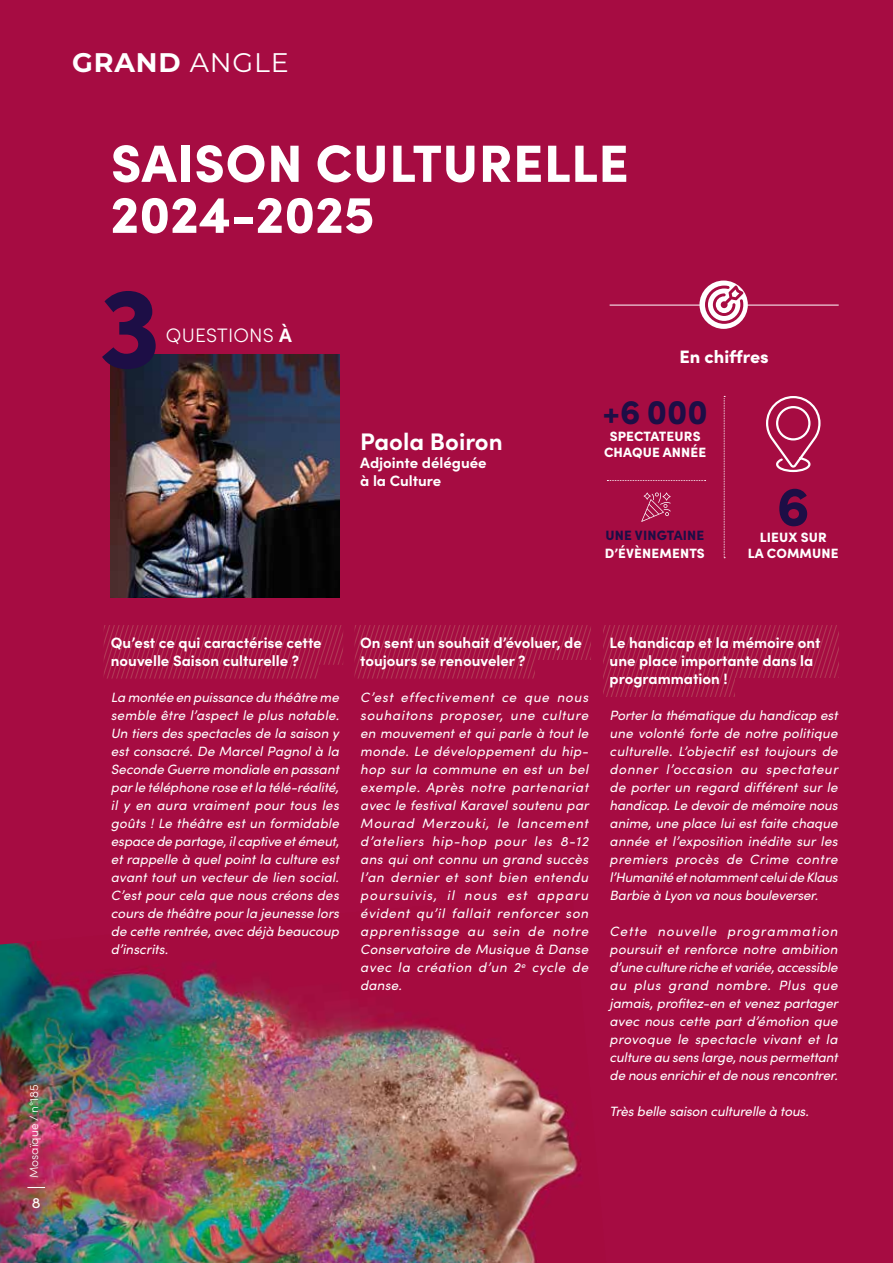
<style>
.page{position:relative;width:893px;height:1263px;background:#a60c42}
.page>*{position:absolute;margin:0;border:0;box-sizing:border-box;transform-origin:0 0}
.t1{font:900 115.5px "Sofia Pro";color:#1d0e46}
.t2{font:900 55.5px "Sofia Pro";color:#1d0e46}
.t3{font:900 52.5px/51px "Sofia Pro";letter-spacing:.01em;color:#fff}
.t4{font:900 34.5px "Sofia Pro";color:#1d0e46}
.t5{font:700 26.85px "Montserrat";letter-spacing:.03em;color:#fff}
.t6{font:700 24px "Sofia Pro";color:#fff}
.t7{font:300 19.5px "Sofia Pro";letter-spacing:.01em;color:#fff}
.t8{font:900 18px "Sofia Pro";color:#fff}
.t9{font:700 15px/18px "Sofia Pro";color:#fff}
.t10{font:15px "Sofia Pro";color:#fff}
.t11{font:italic 13.5px/18px "Sofia Pro";letter-spacing:-.01em;color:#fff;text-align:justify}
.t12{font:900 13.5px/16.2px "Sofia Pro";letter-spacing:.01em;color:#fff;text-align:center}
.t13{font:900 13.5px "Sofia Pro";letter-spacing:.01em;color:#1d0e46}
.t14{font:300 12px "Sofia Pro";color:#fff}
.s1{font-weight:400}
.s2{font-weight:700}
</style>
<div class="page">
<img style="left:0;top:942px;width:581px;height:321px">
<svg style="left:27px;top:1187px;width:18px;height:1px"></svg>
<svg style="left:104px;top:625px;width:239px;height:54px"></svg>
<svg style="left:355px;top:625px;width:236px;height:54px"></svg>
<img style="left:111px;top:354px;width:228px;height:243px">
<svg style="left:604px;top:625px;width:235px;height:71px"></svg>
<div style="left:736px;top:678px;width:103px;height:18px;background:#a60c42"></div>
<div style="left:536px;top:661px;width:58px;height:18px;background:#a60c42"></div>
<hr style="left:610px;top:305px;width:229px;height:1px;background:#fff">
<div style="left:699px;top:281px;width:49px;height:48px;background:#fff;border-radius:50%"></div>
<svg style="left:607px;top:480px;width:99px;height:1px"></svg>
<svg style="left:705px;top:285px;width:38px;height:39px"></svg>
<svg style="left:724px;top:396px;width:1px;height:162px"></svg>
<svg style="left:766px;top:396px;width:55px;height:76px"></svg>
<svg style="left:641px;top:492px;width:30px;height:30px"></svg>
<p class="t14" style="left:25px;top:1178px;width:96px;rotate:-90deg">Mosaïque / n°185</p>
<p class="t10" style="left:32px;top:1191px;width:10px">8</p>
<h3 class="t5" style="left:72px;top:43px;width:218px">GRAND <span class="s1">ANGLE</span></h3>
<h3 class="t3" style="left:111px;top:133px;width:520px">SAISON CULTURELLE<br>2024-2025</h3>
<h1 class="t1" style="left:99px;top:236px;width:63px">3</h1>
<h3 class="t7" style="left:166px;top:321px;width:128px">QUESTIONS <span class="s2">À</span></h3>
<h3 class="t8" style="left:679px;top:343px;width:91px">En chiffres</h3>
<h3 class="t6" style="left:360px;top:423px;width:144px">Paola Boiron</h3>
<p class="t9" style="left:360px;top:453px;width:128px">Adjointe déléguée à la Culture</p>
<h3 class="t4" style="left:602px;top:385px;width:107px">+6 000</h3>
<p class="t12" style="left:604px;top:427px;width:104px">SPECTATEURS<br>CHAQUE ANNÉE</p>
<p class="t13" style="left:605px;top:525px;width:100px">UNE VINGTAINE</p>
<p class="t12" style="left:605px;top:544px;width:101px">D’ÉVÈNEMENTS</p>
<h2 class="t2" style="left:777px;top:462px;width:35px">6</h2>
<p class="t12" style="left:748px;top:544px;width:92px">LA COMMUNE</p>
<p class="t12" style="left:760px;top:528px;width:68px">LIEUX SUR</p>
<p class="t9" style="left:111px;top:633px;width:212px">Qu’est ce qui caractérise cette nouvelle Saison culturelle ?</p>
<p class="t11" style="left:111px;top:688px;width:230px">La montée en puissance du théâtre me semble être l’aspect le plus notable.<br>Un tiers des spectacles de la saison y est consacré. De Marcel Pagnol à la Seconde Guerre mondiale en passant par le téléphone rose et la télé-réalité, il y en aura vraiment pour tous les goûts ! Le théâtre est un formidable espace de partage, il captive et émeut, et rappelle à quel point la culture est avant tout un vecteur de lien social.<br>C’est pour cela que nous créons des cours de théâtre pour la jeunesse lors de cette rentrée, avec déjà beaucoup d’inscrits.</p>
<p class="t9" style="left:360px;top:633px;width:223px">On sent un souhait d’évoluer, de toujours se renouveler ?</p>
<p class="t11" style="left:360px;top:688px;width:230px">C’est effectivement ce que nous souhaitons proposer, une culture en mouvement et qui parle à tout le monde. Le développement du hip&shy;hop sur la commune en est un bel exemple. Après notre partenariat avec le festival Karavel soutenu par Mourad Merzouki, le lancement d’ateliers hip-hop pour les 8-12 ans qui ont connu un grand succès l’an dernier et sont bien entendu poursuivis, il nous est apparu évident qu’il fallait renforcer son apprentissage au sein de notre Conservatoire de Musique &amp; Danse avec la création d’un 2<sup>e</sup> cycle de danse.</p>
<p class="t9" style="left:610px;top:633px;width:212px">Le handicap et la mémoire ont une place importante dans la programmation !</p>
<p class="t11" style="left:610px;top:706px;width:230px">Porter la thématique du handicap est une volonté forte de notre politique culturelle. L’objectif est toujours de donner l’occasion au spectateur de porter un regard différent sur le handicap. Le devoir de mémoire nous anime, une place lui est faite chaque année et l’exposition inédite sur les premiers procès de Crime contre l’Humanité et notamment celui de Klaus Barbie à Lyon va nous bouleverser.</p>
<p class="t11" style="left:610px;top:921px;width:230px">Cette nouvelle programmation poursuit et renforce notre ambition d’une culture riche et variée, accessible au plus grand nombre. Plus que jamais, profitez-en et venez partager avec nous cette part d’émotion que provoque le spectacle vivant et la culture au sens large, nous permettant de nous enrichir et de nous rencontrer.</p>
<p class="t11" style="left:610px;top:1101px;width:201px">Très belle saison culturelle à tous.</p>
</div>
